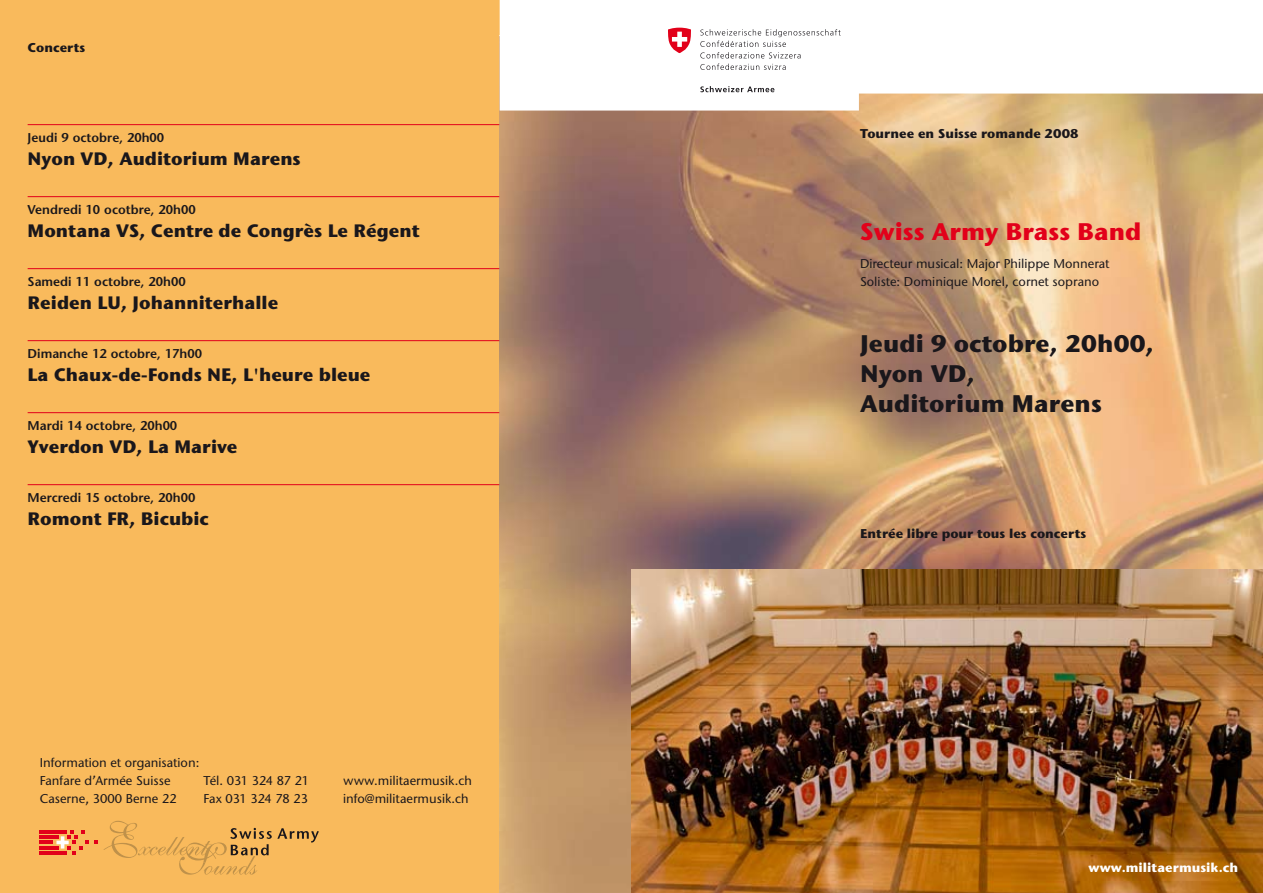
<style>
.page{position:relative;width:1263px;height:893px;background:#fff}
.page>*{position:absolute;margin:0;border:0;box-sizing:border-box;transform-origin:0 0}
.t1{font:700 24px/30px "ITC Stone Sans";color:#1a171b}
.t2{font:700 24px "ITC Stone Sans";color:#e2001a}
.t3{font:700 18px "ITC Stone Sans";color:#1a171b}
.t4{font:500 12.75px/18px "ITC Stone Sans";color:#1a171b}
.t5{font:600 12.75px "Stone Sans";color:#1a171b}
.t6{font:700 12.75px "ITC Stone Sans";color:#1a171b}
.t7{font:500 12.75px/18px "ITC Stone Sans";letter-spacing:-.025em;color:#1a171b}
.t8{font:700 12.75px "ITC Stone Sans";color:#fff}
</style>
<div class="page">
<div style="left:0;top:0;width:631px;height:893px;background:#f9ba5c"></div>
<img style="left:500px;top:111px;width:763px;height:782px">
<svg style="left:500px;top:0;width:763px;height:111px"></svg>
<img style="left:631px;top:570px;width:632px;height:323px">
<div style="left:668px;top:28px;width:187px;height:72px;background:#fff"></div>
<svg style="left:700px;top:29px;width:141px;height:29px"></svg>
<svg style="left:700px;top:64px;width:86px;height:6px"></svg>
<svg style="left:700px;top:86px;width:74px;height:6px"></svg>
<svg style="left:668px;top:28px;width:23px;height:25px"></svg>
<hr style="left:28px;top:124px;width:471px;height:1px;background:#e2001a">
<hr style="left:28px;top:196px;width:471px;height:1px;background:#e2001a">
<hr style="left:28px;top:268px;width:471px;height:1px;background:#e2001a">
<hr style="left:28px;top:340px;width:471px;height:1px;background:#e2001a">
<hr style="left:28px;top:412px;width:471px;height:1px;background:#e2001a">
<hr style="left:28px;top:484px;width:471px;height:1px;background:#e2001a">
<hr style="left:39px;top:830px;width:28px;height:3px;background:#e2001a">
<hr style="left:39px;top:835px;width:20px;height:4px;background:#e2001a">
<hr style="left:39px;top:841px;width:14px;height:3px;background:#e2001a">
<hr style="left:39px;top:846px;width:20px;height:4px;background:#e2001a">
<hr style="left:39px;top:851px;width:28px;height:4px;background:#e2001a">
<svg style="left:56px;top:830px;width:42px;height:25px"></svg>
<svg style="left:104px;top:821px;width:215px;height:54px"></svg>
<p class="t6" style="left:28px;top:39px;width:59px">Concerts</p>
<p class="t5" style="left:28px;top:130px;width:138px">Jeudi 9 octobre, 20h00</p>
<h2 class="t3" style="left:28px;top:147px;width:275px">Nyon VD, Auditorium Marens</h2>
<p class="t5" style="left:28px;top:202px;width:170px">Vendredi 10 ocotbre, 20h00</p>
<h2 class="t3" style="left:28px;top:219px;width:394px">Montana VS, Centre de Congrès Le Régent</h2>
<p class="t5" style="left:28px;top:274px;width:160px">Samedi 11 octobre, 20h00</p>
<h2 class="t3" style="left:28px;top:291px;width:252px">Reiden LU, Johanniterhalle</h2>
<p class="t5" style="left:28px;top:346px;width:176px">Dimanche 12 octobre, 17h00</p>
<h2 class="t3" style="left:28px;top:363px;width:344px">La Chaux-de-Fonds NE, L'heure bleue</h2>
<p class="t5" style="left:28px;top:418px;width:151px">Mardi 14 octobre, 20h00</p>
<h2 class="t3" style="left:28px;top:435px;width:211px">Yverdon VD, La Marive</h2>
<p class="t5" style="left:28px;top:490px;width:169px">Mercredi 15 octobre, 20h00</p>
<h2 class="t3" style="left:28px;top:507px;width:183px">Romont FR, Bicubic</h2>
<p class="t4" style="left:40px;top:753px;width:161px">Information et organisation:</p>
<p class="t4" style="left:40px;top:772px;width:138px">Fanfare d’Armée Suisse<br>Caserne, 3000 Berne 22</p>
<p class="t7" style="left:203px;top:772px;width:107px">Tél. 031 324 87 21<br>Fax 031 324 78 23</p>
<p class="t4" style="left:343px;top:772px;width:130px">www.militaermusik.ch info@militaermusik.ch</p>
<p class="t6" style="left:860px;top:125px;width:220px">Tournee en Suisse romande 2008</p>
<h1 class="t2" style="left:860px;top:216px;width:283px">Swiss Army Brass Band</h1>
<p class="t4" style="left:860px;top:255px;width:251px">Directeur musical: Major Philippe Monnerat<br>Soliste: Dominique Morel, cornet soprano</p>
<h1 class="t1" style="left:860px;top:328px;width:296px">Jeudi 9 octobre, 20h00,<br>Nyon VD,<br>Auditorium Marens</h1>
<p class="t6" style="left:860px;top:525px;width:228px">Entrée libre pour tous les concerts</p>
<p class="t8" style="left:1089px;top:859px;width:151px">www.militaermusik.ch</p>
</div>
